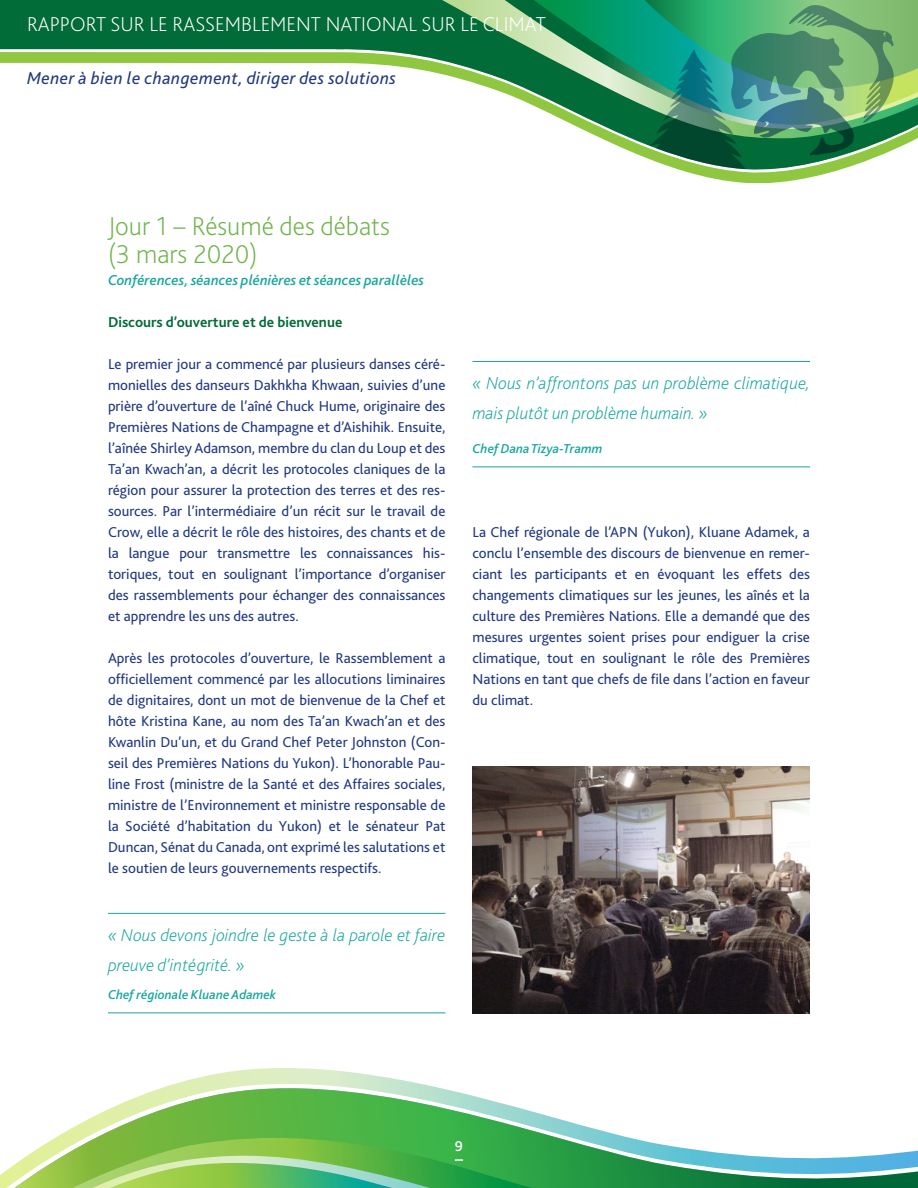
<style>
.page{position:relative;width:918px;height:1188px;background:#fff}
.page>*{position:absolute;margin:0;border:0;box-sizing:border-box;transform-origin:0 0}
.Headers{font:200 27px/28.5px "Bliss 2";color:#6eb44b}
.t1{font:200 21px "Bliss 2";color:#fff}
.Keynotes_Italic{font:italic 200 18px/30px "Bliss 2";color:#17a79c}
.t2{font:italic 18px "Bliss 2";letter-spacing:.025em;color:#213982}
.Body_Text{font:15px/21px "Bliss 2";color:#213982;text-align:justify}
.Keynotes_Italic-2{font:italic 500 15px "Bliss 2";color:#17a79c}
.Sub_Heads{font:700 15px "Bliss 2";color:#016c38}
.t3{font:500 15px "Bliss 2";color:#fff}
.Keynotes_Italic-3{font:italic 500 13.5px "Bliss 2";color:#17a79c}
</style>
<div class="page">
<div style="left:334px;top:0;width:86px;height:52px;background:#016c38"></div>
<svg style="left:420px;top:0;width:67px;height:52px;background:#1f7d47"></svg>
<svg style="left:487px;top:0;width:30px;height:52px;background:#77b17a"></svg>
<svg style="left:517px;top:0;width:115px;height:52px;background:#2d9e6b"></svg>
<div style="left:0;top:0;width:352px;height:49px;background:#016c38"></div>
<svg style="left:0;top:52px;width:842px;height:131px"></svg>
<svg style="left:632px;top:0;width:286px;height:169px;background:#4d9e72"></svg>
<svg style="left:162px;top:1068px;width:277px;height:20px"></svg>
<svg style="left:0;top:1088px;width:918px;height:100px"></svg>
<svg style="left:46px;top:1138px;width:538px;height:50px;background:#6abc59"></svg>
<hr style="left:108px;top:913px;width:338px;height:1px;background:#17a79c">
<hr style="left:108px;top:1012px;width:338px;height:1px;background:#17a79c">
<img style="left:472px;top:767px;width:338px;height:246px">
<hr style="left:472px;top:361px;width:338px;height:1px;background:#17a79c">
<hr style="left:472px;top:466px;width:338px;height:1px;background:#17a79c">
<h2 class="t1" style="left:27px;top:11px;width:520px">RAPPORT SUR LE RASSEMBLEMENT NATIONAL SUR LE CLIMAT</h2>
<p class="t2" style="left:27px;top:67px;width:371px">Mener à bien le changement, diriger des solutions</p>
<p class="Headers" style="left:108px;top:211px;width:283px">Jour 1 – Résumé des débats (3 mars 2020)</p>
<p class="Keynotes_Italic-2" style="left:108px;top:271px;width:318px">Conférences, séances plénières et séances parallèles</p>
<p class="Sub_Heads" style="left:108px;top:313px;width:236px">Discours d’ouverture et de bienvenue</p>
<p class="Body_Text" style="left:108px;top:353px;width:339px">Le premier jour a commencé par plusieurs danses céré&shy;monielles des danseurs Dakhkha Khwaan, suivies d’une prière d’ouverture de l’aîné Chuck Hume, originaire des Premières Nations de Champagne et d’Aishihik. Ensuite, l’aînée Shirley Adamson, membre du clan du Loup et des Ta’an Kwach’an, a décrit les protocoles claniques de la région pour assurer la protection des terres et des res&shy;sources. Par l’intermédiaire d’un récit sur le travail de Crow, elle a décrit le rôle des histoires, des chants et de la langue pour transmettre les connaissances his&shy;toriques, tout en soulignant l’importance d’organiser des rassemblements pour échanger des connaissances et apprendre les uns des autres.</p>
<p class="Body_Text" style="left:108px;top:647px;width:339px">Après les protocoles d’ouverture, le Rassemblement a officiellement commencé par les allocutions liminaires de dignitaires, dont un mot de bienvenue de la Chef et hôte Kristina Kane, au nom des Ta’an Kwach’an et des Kwanlin Du’un, et du Grand Chef Peter Johnston (Con&shy;seil des Premières Nations du Yukon). L’honorable Pau&shy;line Frost (ministre de la Santé et des Affaires sociales, ministre de l’Environnement et ministre responsable de la Société d’habitation du Yukon) et le sénateur Pat Duncan, Sénat du Canada, ont exprimé les salutations et le soutien de leurs gouvernements respectifs.</p>
<p class="Keynotes_Italic" style="left:108px;top:919px;width:339px">« Nous devons joindre le geste à la parole et faire preuve d’intégrité. »</p>
<p class="Keynotes_Italic-3" style="left:108px;top:986px;width:170px">Chef régionale Kluane Adamek</p>
<p class="Keynotes_Italic" style="left:472px;top:367px;width:339px">« Nous n’affrontons pas un problème climatique, mais plutôt un problème humain. »</p>
<p class="Keynotes_Italic-3" style="left:472px;top:440px;width:132px">Chef Dana Tizya-Tramm</p>
<p class="Body_Text" style="left:472px;top:521px;width:339px">La Chef régionale de l’APN (Yukon), Kluane Adamek, a conclu l’ensemble des discours de bienvenue en remer&shy;ciant les participants et en évoquant les effets des changements climatiques sur les jeunes, les aînés et la culture des Premières Nations. Elle a demandé que des mesures urgentes soient prises pour endiguer la crise climatique, tout en soulignant le rôle des Premières Nations en tant que chefs de file dans l’action en faveur du climat.</p>
<p class="t3" style="left:455px;top:1136px;width:10px">9</p>
</div>
